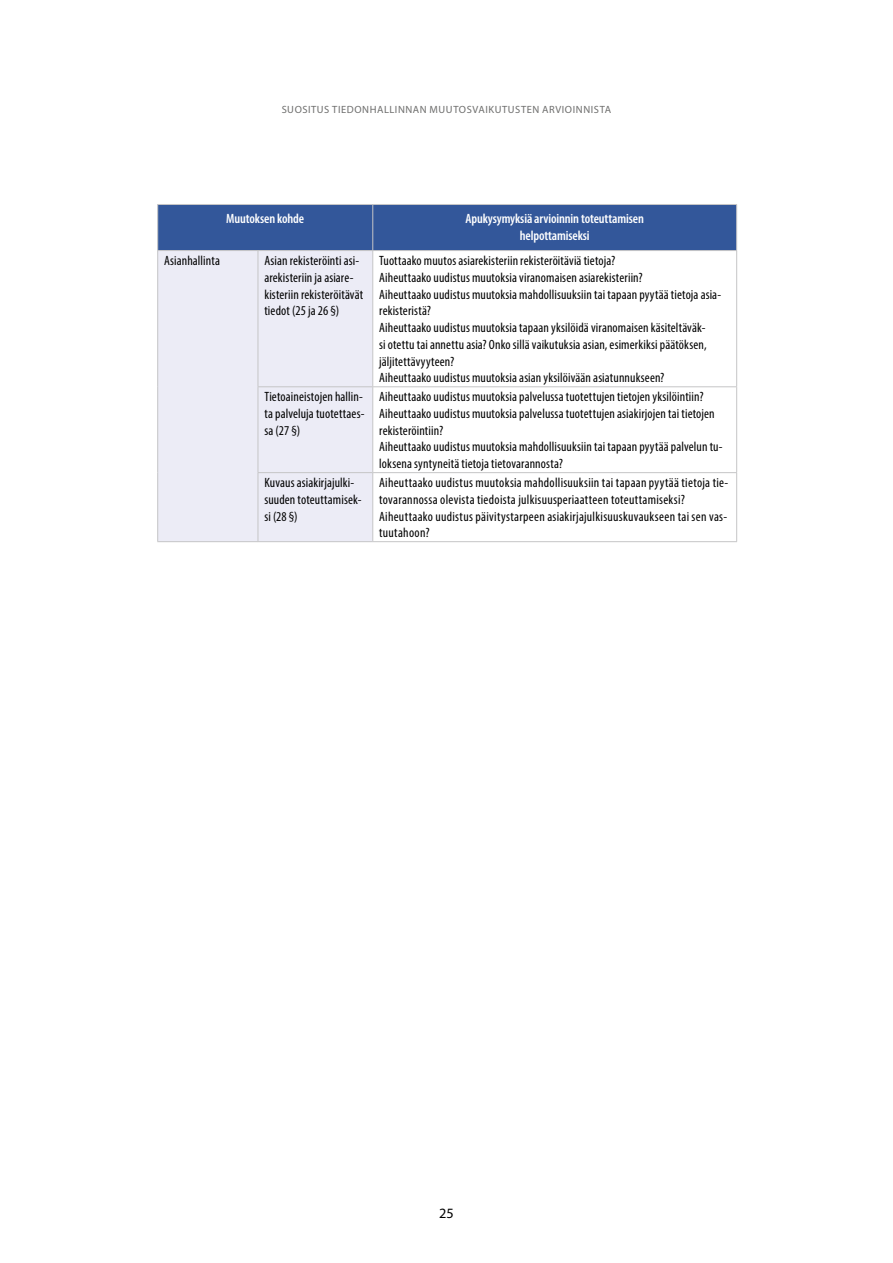
<style>
.page{position:relative;width:893px;height:1263px;background:#fff}
.page>*{position:absolute;margin:0;border:0;box-sizing:border-box;transform-origin:0 0}
.t1{font:14.25px "Myriad Pro";color:#000}
.Taulu_riviteksti_vas{font:condensed 13.5px/16.8px "Myriad Pro";letter-spacing:.01em;color:#000}
.Taulu_sarakeotsikko{font:600 condensed 13.5px "Myriad Pro";letter-spacing:-.01em;color:#fff}
.t2{font:10.5px "Myriad Pro";letter-spacing:.055em;color:#6e6e6d}
</style>
<div class="page">
<div style="left:158px;top:205px;width:578px;height:45px;background:#33579a"></div>
<div style="left:158px;top:251px;width:214px;height:290px;background:#ececf6"></div>
<hr style="left:372px;top:205px;width:1px;height:45px;background:#c5c5c6">
<hr style="left:258px;top:251px;width:1px;height:135px;background:#c5c5c6">
<hr style="left:372px;top:251px;width:1px;height:135px;background:#c5c5c6">
<hr style="left:258px;top:386px;width:115px;height:1px;background:#c5c5c6">
<hr style="left:258px;top:387px;width:1px;height:85px;background:#c5c5c6">
<hr style="left:373px;top:386px;width:364px;height:1px;background:#c5c5c6">
<hr style="left:372px;top:387px;width:1px;height:85px;background:#c5c5c6">
<hr style="left:258px;top:472px;width:115px;height:1px;background:#c5c5c6">
<hr style="left:258px;top:473px;width:1px;height:68px;background:#c5c5c6">
<hr style="left:373px;top:472px;width:364px;height:1px;background:#c5c5c6">
<hr style="left:372px;top:473px;width:1px;height:68px;background:#c5c5c6">
<hr style="left:157px;top:251px;width:1px;height:136px;background:#c5c5c6">
<hr style="left:736px;top:251px;width:1px;height:135px;background:#c5c5c6">
<hr style="left:157px;top:387px;width:1px;height:86px;background:#c5c5c6">
<hr style="left:736px;top:387px;width:1px;height:85px;background:#c5c5c6">
<hr style="left:157px;top:473px;width:1px;height:68px;background:#c5c5c6">
<hr style="left:736px;top:473px;width:1px;height:68px;background:#c5c5c6">
<hr style="left:157px;top:541px;width:101px;height:1px;background:#c5c5c6">
<hr style="left:258px;top:541px;width:115px;height:1px;background:#c5c5c6">
<hr style="left:373px;top:541px;width:364px;height:1px;background:#c5c5c6">
<hr style="left:157px;top:204px;width:101px;height:1px;background:#c5c5c6">
<hr style="left:157px;top:205px;width:1px;height:45px;background:#c5c5c6">
<hr style="left:258px;top:204px;width:115px;height:1px;background:#c5c5c6">
<hr style="left:373px;top:204px;width:364px;height:1px;background:#c5c5c6">
<hr style="left:736px;top:205px;width:1px;height:45px;background:#c5c5c6">
<hr style="left:157px;top:250px;width:101px;height:1px;background:#c5c5c6">
<hr style="left:258px;top:250px;width:115px;height:1px;background:#c5c5c6">
<hr style="left:373px;top:250px;width:364px;height:1px;background:#c5c5c6">
<p class="t2" style="left:282px;top:103px;width:331px">SUOSITUS TIEDONHALLINNAN MUUTOSVAIKUTUSTEN ARVIOINNISTA</p>
<p class="Taulu_sarakeotsikko" style="left:226px;top:210px;width:79px">Muutoksen kohde</p>
<p class="Taulu_sarakeotsikko" style="left:466px;top:210px;width:180px">Apukysymyksiä arvioinnin toteuttamisen</p>
<p class="Taulu_sarakeotsikko" style="left:520px;top:227px;width:72px">helpottamiseksi</p>
<p class="Taulu_riviteksti_vas" style="left:164px;top:252px;width:57px">Asianhallinta</p>
<p class="Taulu_riviteksti_vas" style="left:264px;top:252px;width:100px">Asian rekisteröinti asi&shy;arekisteriin ja asiare&shy;kisteriin rekisteröitävät tiedot (25 ja 26 §)</p>
<p class="Taulu_riviteksti_vas" style="left:379px;top:252px;width:238px">Tuottaako muutos asiarekisteriin rekisteröitäviä tietoja?</p>
<p class="Taulu_riviteksti_vas" style="left:379px;top:269px;width:265px">Aiheuttaako uudistus muutoksia viranomaisen asiarekisteriin?</p>
<p class="Taulu_riviteksti_vas" style="left:379px;top:285px;width:343px">Aiheuttaako uudistus muutoksia mahdollisuuksiin tai tapaan pyytää tietoja asia&shy;rekisteristä?</p>
<p class="Taulu_riviteksti_vas" style="left:379px;top:319px;width:329px;text-align:justify">Aiheuttaako uudistus muutoksia tapaan yksilöidä viranomaisen käsiteltäväk&shy;si otettu tai annettu asia? Onko sillä vaikutuksia asian, esimerkiksi päätöksen, jäljitettävyyteen?</p>
<p class="Taulu_riviteksti_vas" style="left:379px;top:369px;width:287px">Aiheuttaako uudistus muutoksia asian yksilöivään asiatunnukseen?</p>
<p class="Taulu_riviteksti_vas" style="left:264px;top:388px;width:102px;text-align:justify">Tietoaineistojen hallin&shy;ta palveluja tuotettaes&shy;sa (27 §)</p>
<p class="Taulu_riviteksti_vas" style="left:379px;top:388px;width:326px">Aiheuttaako uudistus muutoksia palvelussa tuotettujen tietojen yksilöintiin?</p>
<p class="Taulu_riviteksti_vas" style="left:379px;top:405px;width:337px">Aiheuttaako uudistus muutoksia palvelussa tuotettujen asiakirjojen tai tietojen rekisteröintiin?</p>
<p class="Taulu_riviteksti_vas" style="left:379px;top:438px;width:345px">Aiheuttaako uudistus muutoksia mahdollisuuksiin tai tapaan pyytää palvelun tu&shy;loksena syntyneitä tietoja tietovarannosta?</p>
<p class="Taulu_riviteksti_vas" style="left:264px;top:474px;width:99px">Kuvaus asiakirjajulki&shy;suuden toteuttamisek&shy;si (28 §)</p>
<p class="Taulu_riviteksti_vas" style="left:379px;top:474px;width:351px">Aiheuttaako uudistus muutoksia mahdollisuuksiin tai tapaan pyytää tietoja tie&shy;tovarannossa olevista tiedoista julkisuusperiaatteen toteuttamiseksi?</p>
<p class="Taulu_riviteksti_vas" style="left:379px;top:507px;width:349px">Aiheuttaako uudistus päivitystarpeen asiakirjajulkisuuskuvaukseen tai sen vas&shy;tuutahoon?</p>
<p class="t1" style="left:439px;top:1204px;width:16px">25</p>
</div>
